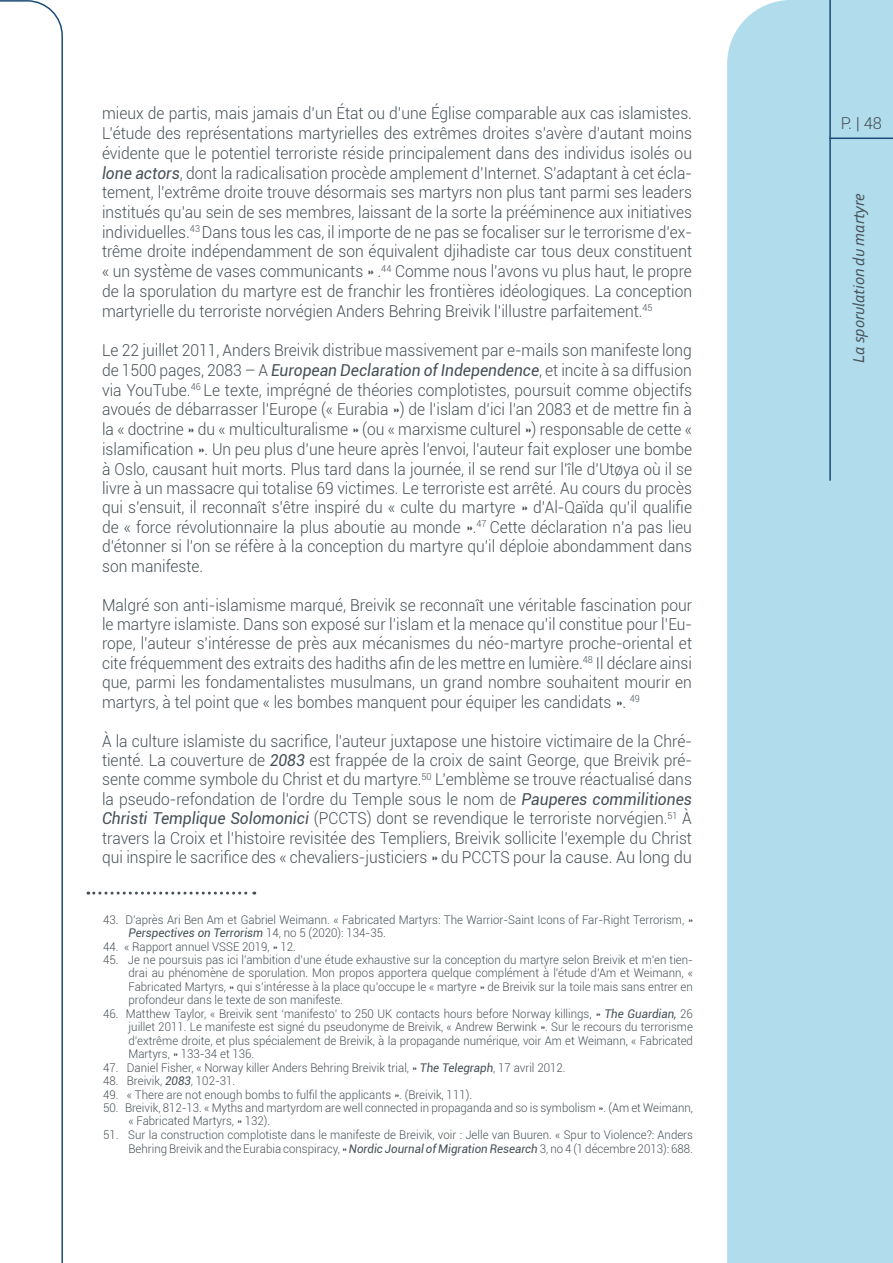
<style>
.page{position:relative;width:893px;height:1263px;background:#fff}
.page>*{position:absolute;margin:0;border:0;box-sizing:border-box;transform-origin:0 0}
.t1{font:300 16.5px/19.6px "Roboto";color:#465056;text-align:justify;scale:.95 1}
.t2{font:italic 16.5px "Corbel";color:#465056}
.t3{font:300 16.5px "Roboto";color:#465056}
.t4{font:300 12px/13.5px "Roboto";color:#465056;scale:.96 1}
.s1{font-weight:400;font-style:italic}
</style>
<div class="page">
<div style="left:727px;top:0;width:166px;height:1263px;background:#b1dcec"></div>
<svg style="left:0;top:0;width:63px;height:1263px"></svg>
<hr style="left:829px;top:0;width:2px;height:481px;background:#1a4c77">
<div style="left:832px;top:99px;width:58px;height:31px;background:#b0dcec"></div>
<hr style="left:829px;top:138px;width:64px;height:1px;background:#1a4c77">
<div style="left:839px;top:156px;width:28px;height:325px;background:#b0dcec"></div>
<svg style="left:88px;top:891px;width:167px;height:3px"></svg>
<p class="t1" style="left:102px;top:103px;width:623px">mieux de partis, mais jamais d’un État ou d’une Église comparable aux cas islamistes.<br>L’étude des représentations martyrielles des extrêmes droites s’avère d’autant moins évidente que le potentiel terroriste réside principalement dans des individus isolés ou <span class="s1">lone actors</span>, dont la radicalisation procède amplement d’Internet. S’adaptant à cet écla&shy;tement, l’extrême droite trouve désormais ses martyrs non plus tant parmi ses leaders institués qu’au sein de ses membres, laissant de la sorte la prééminence aux initiatives individuelles.<sup>43</sup> Dans tous les cas, il importe de ne pas se focaliser sur le terrorisme d’ex&shy;trême droite indépendamment de son équivalent djihadiste car tous deux constituent « un système de vases communicants » .<sup>44</sup> Comme nous l’avons vu plus haut, le propre de la sporulation du martyre est de franchir les frontières idéologiques. La conception martyrielle du terroriste norvégien Anders Behring Breivik l’illustre parfaitement.<sup>45</sup></p>
<p class="t1" style="left:102px;top:340px;width:623px">Le 22 juillet 2011, Anders Breivik distribue massivement par e-mails son manifeste long de 1500 pages, 2083 – A <span class="s1">European Declaration of Independence</span>, et incite à sa diffusion via YouTube.<sup>46</sup> Le texte, imprégné de théories complotistes, poursuit comme objectifs avoués de débarrasser l’Europe (« Eurabia ») de l’islam d’ici l’an 2083 et de mettre fin à la « doctrine » du « multiculturalisme » (ou « marxisme culturel ») responsable de cette « islamification ». Un peu plus d’une heure après l’envoi, l’auteur fait exploser une bombe à Oslo, causant huit morts. Plus tard dans la journée, il se rend sur l’île d’Utøya où il se livre à un massacre qui totalise 69 victimes. Le terroriste est arrêté. Au cours du procès qui s’ensuit, il reconnaît s’être inspiré du « culte du martyre » d’Al-Qaïda qu’il qualifie de « force révolutionnaire la plus aboutie au monde ».<sup>47</sup> Cette déclaration n’a pas lieu d’étonner si l’on se réfère à la conception du martyre qu’il déploie abondamment dans son manifeste.</p>
<p class="t1" style="left:102px;top:594px;width:623px">Malgré son anti-islamisme marqué, Breivik se reconnaît une véritable fascination pour le martyre islamiste. Dans son exposé sur l’islam et la menace qu’il constitue pour l’Eu&shy;rope, l’auteur s’intéresse de près aux mécanismes du néo-martyre proche-oriental et cite fréquemment des extraits des hadiths afin de les mettre en lumière.<sup>48</sup> Il déclare ainsi que, parmi les fondamentalistes musulmans, un grand nombre souhaitent mourir en martyrs, à tel point que « les bombes manquent pour équiper les candidats ». <sup>49</sup></p>
<p class="t1" style="left:102px;top:730px;width:622px">À la culture islamiste du sacrifice, l’auteur juxtapose une histoire victimaire de la Chré&shy;tienté. La couverture de <span class="s1">2083</span> est frappée de la croix de saint George, que Breivik pré&shy;sente comme symbole du Christ et du martyre.<sup>50</sup> L’emblème se trouve réactualisé dans la pseudo-refondation de l’ordre du Temple sous le nom de <span class="s1">Pauperes commilitiones Christi Templique Solomonici</span> (PCCTS) dont se revendique le terroriste norvégien.<sup>51</sup> À travers la Croix et l’histoire revisitée des Templiers, Breivik sollicite l’exemple du Christ qui inspire le sacrifice des « chevaliers-justiciers » du PCCTS pour la cause. Au long du</p>
<p class="t4" style="left:129px;top:912px;width:589px;text-indent:-26px">43. D’après Ari Ben Am et Gabriel Weimann. « Fabricated Martyrs: The Warrior-Saint Icons of Far-Right Terrorism, »<br><span class="s1">Perspectives on Terrorism</span> 14, no 5 (2020): 134‑35.</p>
<p class="t4" style="left:103px;top:939px;width:202px">44. « Rapport annuel VSSE 2019, » 12.</p>
<p class="t4" style="left:129px;top:952px;width:589px;text-align:justify;text-indent:-26px">45. Je ne poursuis pas ici l’ambition d’une étude exhaustive sur la conception du martyre selon Breivik et m’en tien&shy;drai au phénomène de sporulation. Mon propos apportera quelque complément à l’étude d’Am et Weimann, « Fabricated Martyrs, » qui s’intéresse à la place qu’occupe le « martyre » de Breivik sur la toile mais sans entrer en profondeur dans le texte de son manifeste.</p>
<p class="t4" style="left:129px;top:1006px;width:589px;text-align:justify;text-indent:-26px">46. Matthew Taylor, « Breivik sent ‘manifesto’ to 250 UK contacts hours before Norway killings, » <span class="s1">The Guardian,</span> 26 juillet 2011. Le manifeste est signé du pseudonyme de Breivik, « Andrew Berwink ». Sur le recours du terrorisme d’extrême droite, et plus spécialement de Breivik, à la propagande numérique, voir Am et Weimann, « Fabricated Martyrs, » 133‑34 et 136.</p>
<p class="t4" style="left:103px;top:1060px;width:483px">47. Daniel Fisher, « Norway killer Anders Behring Breivik trial, » <span class="s1">The Telegraph</span>, 17 avril 2012.</p>
<p class="t4" style="left:103px;top:1074px;width:139px">48. Breivik, <span class="s1">2083</span>, 102‑31.</p>
<p class="t4" style="left:103px;top:1087px;width:386px">49. « There are not enough bombs to fulfil the applicants ». (Breivik, 111).</p>
<p class="t4" style="left:129px;top:1100px;width:589px;text-indent:-26px">50. Breivik, 812‑13. « Myths and martyrdom are well connected in propaganda and so is symbolism ». (Am et Weimann, « Fabricated Martyrs, » 132).</p>
<p class="t4" style="left:103px;top:1127px;width:616px;line-height:14.4px;text-align:right">51. Sur la construction complotiste dans le manifeste de Breivik, voir : Jelle van Buuren. « Spur to Violence?: Anders<br>Behring Breivik and the Eurabia conspiracy, » <span class="s1">Nordic Journal of Migration Research</span> 3, no 4 (1 décembre 2013): 688.</p>
<p class="t3" style="left:841px;top:112px;width:43px">P. | 48</p>
<p class="t2" style="left:848px;top:363px;width:171px;rotate:-90deg">La sporulation du martyre</p>
</div>
